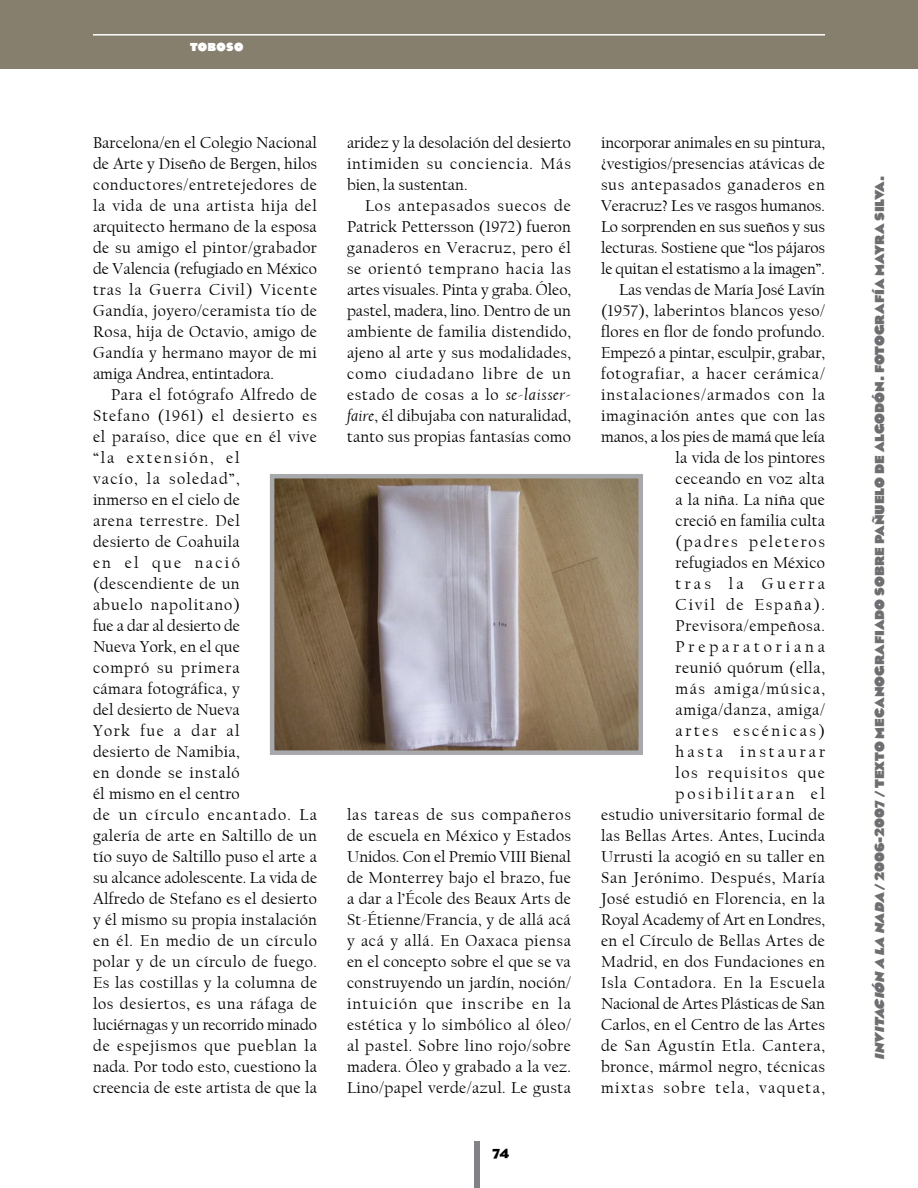
<style>
.page{position:relative;width:918px;height:1188px;background:#fff}
.page>*{position:absolute;margin:0;border:0;box-sizing:border-box;transform-origin:0 0}
.t1{font:16.5px/21px "Californian FB";letter-spacing:.025em;color:#000;text-align:justify}
.t2{font:900 13.5px "Eagle";color:#6d6e71}
.t3{font:700 13.5px "Eagle";color:#000}
.t4{font:900 12px "Eagle";letter-spacing:.025em;color:#fff}
.s1{font-style:italic}
</style>
<div class="page">
<div style="left:0;top:0;width:918px;height:69px;background:#877f6e"></div>
<hr style="left:93px;top:34px;width:732px;height:2px;background:#fff">
<div style="left:474px;top:1142px;width:6px;height:46px;background:#808285"></div>
<img style="left:275px;top:479px;width:363px;height:271px">
<div style="left:270px;top:474px;width:373px;height:281px;border:4px solid #a7a9ac"></div>
<p class="t4" style="left:190px;top:40px;width:55px">TOBOSO</p>
<p class="t1" style="left:93px;top:132px;width:226px">Barcelona/en el Colegio Nacional de Arte y Diseño de Bergen, hilos conductores/entretejedores de la vida de una artista hija del arquitecto hermano de la esposa de su amigo el pintor/grabador de Valencia (refugiado en México tras la Guerra Civil) Vicente Gandía, joyero/ceramista tío de Rosa, hija de Octavio, amigo de Gandía y hermano mayor de mi amiga Andrea, entintadora.</p>
<p class="t1" style="left:93px;top:384px;width:226px;text-align:left;text-indent:18px">Para el fotógrafo Alfredo de<br>Stefano (1961) el desierto es el paraíso, dice que en él vive “la extensión, el<br>vacío, la soledad”,<br>inmerso en el cielo de<br>arena terrestre. Del<br>desierto de Coahuila<br>en el que nació (descendiente de un<br>abuelo napolitano)<br>fue a dar al desierto de<br>Nueva York, en el que<br>compró su primera<br>cámara fotográfica, y<br>del desierto de Nueva<br>York fue a dar al<br>desierto de Namibia,<br>en donde se instaló<br>él mismo en el centro<br>de un círculo encantado. La galería de arte en Saltillo de un tío suyo de Saltillo puso el arte a su alcance adolescente. La vida de<br>Alfredo de Stefano es el desierto y él mismo su propia instalación en él. En medio de un círculo polar y de un círculo de fuego.<br>Es las costillas y la columna de los desiertos, es una ráfaga de luciérnagas y un recorrido minado de espejismos que pueblan la nada. Por todo esto, cuestiono la creencia de este artista de que la</p>
<p class="t1" style="left:347px;top:132px;width:226px">aridez y la desolación del desierto intimiden su conciencia. Más bien, la sustentan.</p>
<p class="t1" style="left:347px;top:195px;width:226px;text-indent:18px">Los antepasados suecos de Patrick Pettersson (1972) fueron ganaderos en Veracruz, pero él se orientó temprano hacia las artes visuales. Pinta y graba. Óleo, pastel, madera, lino. Dentro de un ambiente de familia distendido, ajeno al arte y sus modalidades, como ciudadano libre de un estado de cosas a lo <span class="s1">se</span>-<span class="s1">laisser&shy;faire</span>, él dibujaba con naturalidad, tanto sus propias fantasías como</p>
<p class="t1" style="left:347px;top:804px;width:226px">las tareas de sus compañeros de escuela en México y Estados Unidos. Con el Premio VIII Bienal de Monterrey bajo el brazo, fue a dar a l’École des Beaux Arts de St-Étienne/Francia, y de allá acá y acá y allá. En Oaxaca piensa en el concepto sobre el que se va construyendo un jardín, noción/ intuición que inscribe en la estética y lo simbólico al óleo/ al pastel. Sobre lino rojo/sobre madera. Óleo y grabado a la vez.<br>Lino/papel verde/azul. Le gusta</p>
<p class="t3" style="left:492px;top:1146px;width:18px">74</p>
<p class="t1" style="left:601px;top:132px;width:226px;text-align:right">incorporar animales en su pintura, ¿vestigios/presencias atávicas de sus antepasados ganaderos en<br>Veracruz? Les ve rasgos humanos.<br>Lo sorprenden en sus sueños y sus lecturas. Sostiene que “los pájaros le quitan el estatismo a la imagen”.<br>Las vendas de María José Lavín (1957), laberintos blancos yeso/ flores en flor de fondo profundo.<br>Empezó a pintar, esculpir, grabar, fotografiar, a hacer cerámica/ instalaciones/armados con la imaginación antes que con las manos, a los pies de mamá que leía la vida de los pintores<br>ceceando en voz alta<br>a la niña. La niña que<br>creció en familia culta<br>(padres peleteros refugiados en México<br>tras la Guerra<br>Civil de España).<br>Previsora/empeñosa.<br>Preparatoriana<br>reunió quórum (ella,<br>más amiga/música, amiga/danza, amiga/<br>artes escénicas)<br>hasta instaurar<br>los requisitos que posibilitaran el<br>estudio universitario formal de las Bellas Artes. Antes, Lucinda<br>Urrusti la acogió en su taller en<br>San Jerónimo. Después, María<br>José estudió en Florencia, en la<br>Royal Academy of Art en Londres, en el Círculo de Bellas Artes de<br>Madrid, en dos Fundaciones en<br>Isla Contadora. En la Escuela<br>Nacional de Artes Plásticas de San<br>Carlos, en el Centro de las Artes de San Agustín Etla. Cantera, bronce, mármol negro, técnicas mixtas sobre tela, vaqueta,</p>
<p class="t2" style="left:872px;top:1060px;width:886px;rotate:-90deg"><span class="s1">Invitación a la nada</span> / 2006-2007 / TEXTO MECANOGRAFIADO SOBRE PAÑUELO DE ALGODÓN. FOTOGRAFÍA MAYRA SILVA.</p>
</div>
